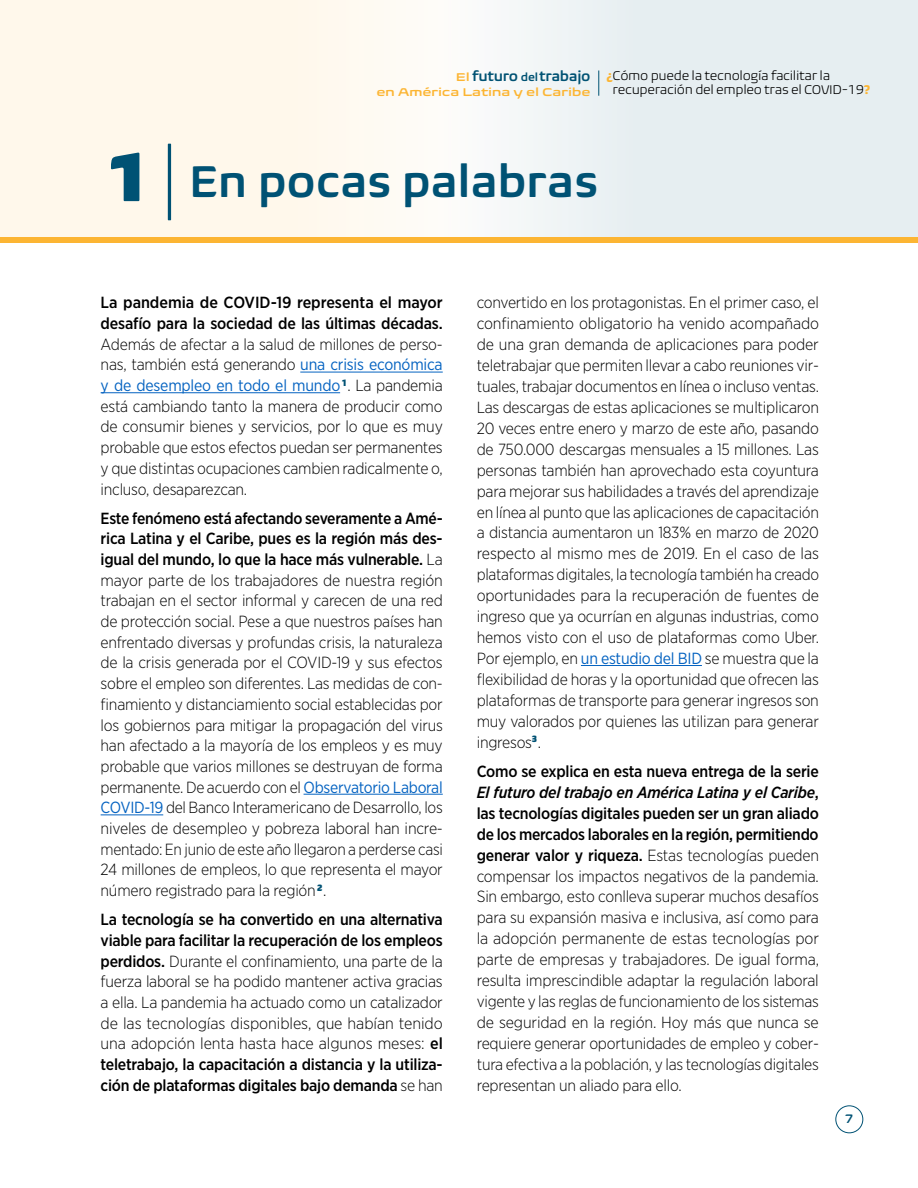
<style>
.page{position:relative;width:918px;height:1188px;background:#fff}
.page>*{position:absolute;margin:0;border:0;box-sizing:border-box;transform-origin:0 0}
.t1{font:600 45.45px "Biome Pro";letter-spacing:-.01em;color:#005274}
.t2{font:300 16.2px/20.9px "Gotham Narrow";letter-spacing:-.015em;color:#000;text-align:justify}
.t3{font:500 16.2px/20.7px "Gotham Narrow";letter-spacing:-.01em;color:#000}
.t4{font:600 14.4px "Biome Pro";letter-spacing:-.025em;color:#005273}
.t5{font:300 12.9px/14.4px "Biome Pro";letter-spacing:-.025em;color:#000}
.t6{font:600 12.6px "Biome Pro";color:#005274}
.t7{font:600 expanded 11.55px "Biome Pro";letter-spacing:-.025em;color:#fcb533}
.s1{font-stretch:expanded;font-size:11.55px;color:#fcb533}
.s2{font-size:11.55px}
.s3{font-weight:700;font-stretch:condensed;color:#fcb533}
.s4{font-weight:900;font-size:69.75px}
.s5{font-weight:300;font-size:69.75px}
.s6{font-weight:400;color:#0563c1}
.s7{font-weight:500}
.s8{font-weight:500;font-style:italic}
</style>
<div class="page">
<div style="left:835px;top:1105px;width:28px;height:28px;border:1px solid #005274;border-radius:50%"></div>
<div style="left:364px;top:0;width:554px;height:239px;background:#e6eef1"></div>
<div style="left:0;top:0;width:562px;height:239px;background:linear-gradient(to right,#fff8e7,#f8f9f8)"></div>
<div style="left:0;top:237px;width:918px;height:6px;background:#fcb533"></div>
<hr style="left:300px;top:372px;width:143px;height:1px;background:#0563c1">
<hr style="left:101px;top:392px;width:239px;height:1px;background:#0563c1">
<hr style="left:304px;top:794px;width:139px;height:1px;background:#0563c1">
<hr style="left:101px;top:814px;width:62px;height:1px;background:#0563c1">
<hr style="left:581px;top:665px;width:121px;height:1px;background:#0563c1">
<svg style="left:598px;top:71px;width:1px;height:25px"></svg>
<p class="t4" style="left:456px;top:67px;width:136px"><span class="s1">El</span> futuro <span class="s2">del</span>trabajo</p>
<p class="t7" style="left:376px;top:85px;width:216px">en América Latina y el Caribe</p>
<p class="t5" style="left:613px;top:68px;width:259px;text-indent:-6px"><span class="s3">¿</span>Cómo puede la tecnología facilitar la recuperación del empleo tras el COVID-19<span class="s3">?</span></p>
<h1 class="t1" style="left:106px;top:151px;width:493px"><span class="s4">1</span><span class="s5">|</span> En pocas palabras</h1>
<p class="t3" style="left:101px;top:292px;width:344px">La pandemia de COVID-19 representa el mayor desafío para la sociedad de las últimas décadas.</p>
<p class="t2" style="left:101px;top:333px;width:344px">Además de afectar a la salud de millones de perso&shy;nas, también está generando <span class="s6">una crisis económica y de desempleo en todo el mundo</span> <sup>1</sup>. La pandemia está cambiando tanto la manera de producir como de consumir bienes y servicios, por lo que es muy probable que estos efectos puedan ser permanentes y que distintas ocupaciones cambien radicalmente o, incluso, desaparezcan.</p>
<p class="t2" style="left:101px;top:507px;width:344px"><span class="s7">Este fenómeno está afectando severamente a Amé&shy;rica Latina y el Caribe, pues es la región más des&shy;igual del mundo, lo que la hace más vulnerable.</span> La mayor parte de los trabajadores de nuestra región trabajan en el sector informal y carecen de una red de protección social. Pese a que nuestros países han enfrentado diversas y profundas crisis, la naturaleza de la crisis generada por el COVID-19 y sus efectos sobre el empleo son diferentes. Las medidas de con&shy;finamiento y distanciamiento social establecidas por los gobiernos para mitigar la propagación del virus han afectado a la mayoría de los empleos y es muy probable que varios millones se destruyan de forma permanente. De acuerdo con el <span class="s6">Observatorio Laboral COVID-19</span> del Banco Interamericano de Desarrollo, los niveles de desempleo y pobreza laboral han incre&shy;mentado: En junio de este año llegaron a perderse casi 24 millones de empleos, lo que representa el mayor número registrado para la región <sup>2</sup>.</p>
<p class="t2" style="left:101px;top:909px;width:344px"><span class="s7">La tecnología se ha convertido en una alternativa viable para facilitar la recuperación de los empleos perdidos.</span> Durante el confinamiento, una parte de la fuerza laboral se ha podido mantener activa gracias a ella. La pandemia ha actuado como un catalizador de las tecnologías disponibles, que habían tenido una adopción lenta hasta hace algunos meses: <span class="s7">el teletrabajo, la capacitación a distancia y la utiliza&shy;ción de plataformas digitales bajo demanda</span> se han</p>
<p class="t2" style="left:477px;top:292px;width:344px">convertido en los protagonistas. En el primer caso, el confinamiento obligatorio ha venido acompañado de una gran demanda de aplicaciones para poder teletrabajar que permiten llevar a cabo reuniones vir&shy;tuales, trabajar documentos en línea o incluso ventas.<br>Las descargas de estas aplicaciones se multiplicaron 20 veces entre enero y marzo de este año, pasando de 750.000 descargas mensuales a 15 millones. Las personas también han aprovechado esta coyuntura para mejorar sus habilidades a través del aprendizaje en línea al punto que las aplicaciones de capacitación a distancia aumentaron un 183% en marzo de 2020 respecto al mismo mes de 2019. En el caso de las plataformas digitales, la tecnología también ha creado oportunidades para la recuperación de fuentes de ingreso que ya ocurrían en algunas industrias, como hemos visto con el uso de plataformas como Uber.<br>Por ejemplo, en <span class="s6">un estudio del BID</span> se muestra que la flexibilidad de horas y la oportunidad que ofrecen las plataformas de transporte para generar ingresos son muy valorados por quienes las utilizan para generar ingresos<sup>3</sup>.</p>
<p class="t2" style="left:477px;top:760px;width:344px"><span class="s7">Como se explica en esta nueva entrega de la serie </span><span class="s8">El futuro del trabajo en América Latina y el Caribe</span><span class="s7">, las tecnologías digitales pueden ser un gran aliado de los mercados laborales en la región, permitiendo generar valor y riqueza.</span> Estas tecnologías pueden compensar los impactos negativos de la pandemia.<br>Sin embargo, esto conlleva superar muchos desafíos para su expansión masiva e inclusiva, así como para la adopción permanente de estas tecnologías por parte de empresas y trabajadores. De igual forma, resulta imprescindible adaptar la regulación laboral vigente y las reglas de funcionamiento de los sistemas de seguridad en la región. Hoy más que nunca se requiere generar oportunidades de empleo y cober&shy;tura efectiva a la población, y las tecnologías digitales representan un aliado para ello.</p>
<p class="t6" style="left:845px;top:1111px;width:10px">7</p>
</div>
